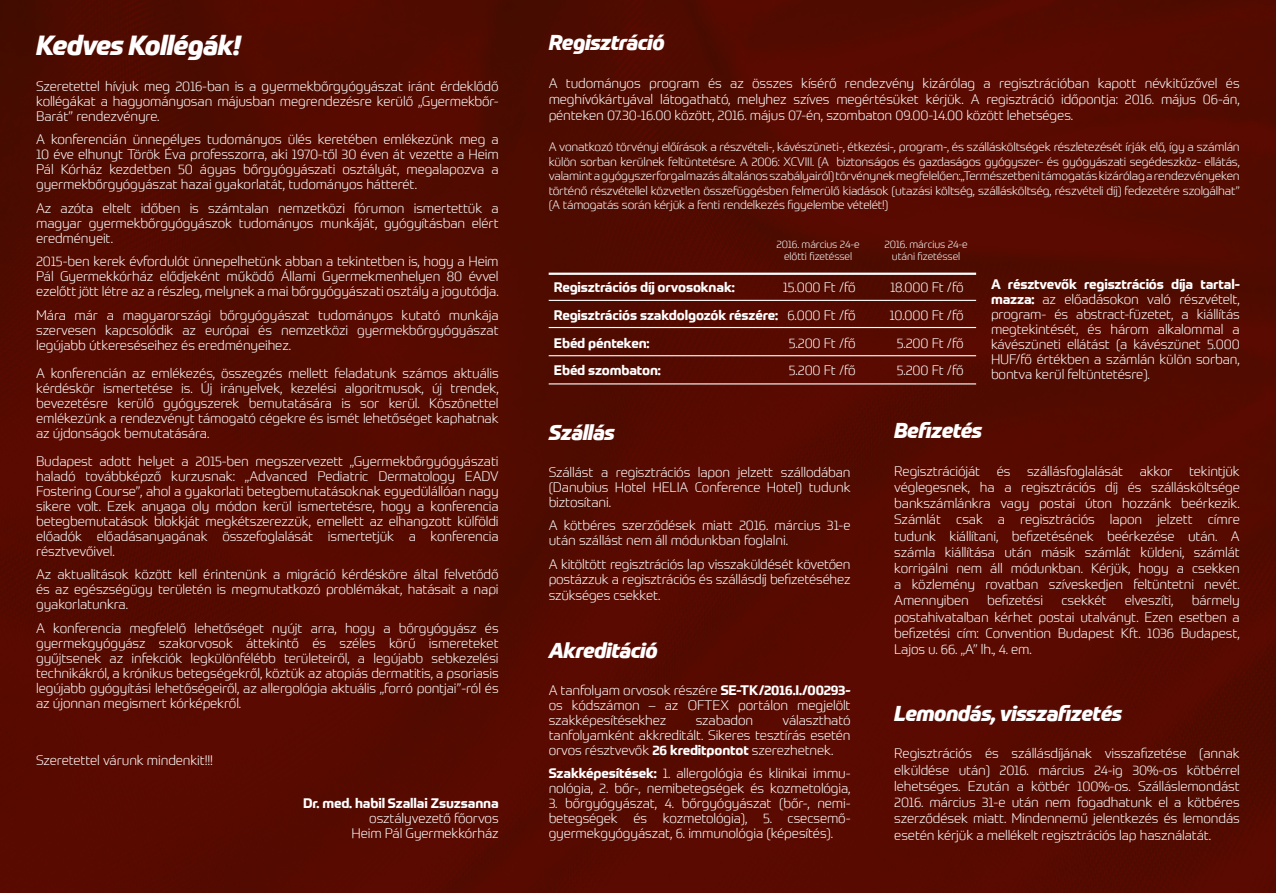
<style>
.page{position:relative;width:1276px;height:893px;background:#560a00}
.page>*{position:absolute;margin:0;border:0;box-sizing:border-box;transform-origin:0 0}
.t1{font:italic 800 27px "Prometo";letter-spacing:-.025em;color:#fff}
.t2{font:italic 800 21px "Prometo";letter-spacing:-.025em;color:#fff}
.t3{font:300 13.5px/15px "Prometo";letter-spacing:-.01em;color:#fff;text-align:justify}
.t4{font:700 13.5px "Prometo";letter-spacing:-.01em;color:#fff}
.t5{font:300 12px/14.4px "Prometo";letter-spacing:-.015em;color:#fff;text-align:justify}
.t6{font:300 10.5px "Prometo";letter-spacing:-.01em;color:#fff}
.s1{font-weight:300}
.s2{font-weight:700}
</style>
<div class="page">
<hr style="left:549px;top:273px;width:427px;height:2px;background:#fff">
<hr style="left:549px;top:300px;width:427px;height:1px;background:#fff">
<hr style="left:549px;top:327px;width:427px;height:1px;background:#fff">
<hr style="left:549px;top:355px;width:427px;height:1px;background:#fff">
<hr style="left:549px;top:383px;width:427px;height:1px;background:#fff">
<h1 class="t1" style="left:36px;top:28px;width:206px">Kedves Kollégák!</h1>
<p class="t3" style="left:36px;top:79px;width:464px">Szeretettel hívjuk meg 2016-ban is a gyermekbőrgyógyászat iránt érdeklődő kollégákat a hagyományosan májusban megrendezésre kerülő „Gyermekbőr-Barát” rendezvényre.</p>
<p class="t3" style="left:36px;top:132px;width:464px">A konferencián ünnepélyes tudományos ülés keretében emlékezünk meg a 10 éve elhunyt Török Éva professzorra, aki 1970-től 30 éven át vezette a Heim Pál Kórház kezdetben 50 ágyas bőrgyógyászati osztályát, megalapozva a gyermekbőrgyógyászat hazai gyakorlatát, tudományos hátterét.</p>
<p class="t3" style="left:36px;top:201px;width:464px">Az azóta eltelt időben is számtalan nemzetközi fórumon ismertettük a magyar gyermekbőrgyógyászok tudományos munkáját, gyógyításban elért eredményeit.</p>
<p class="t3" style="left:36px;top:254px;width:464px">2015-ben kerek évfordulót ünnepelhetünk abban a tekintetben is, hogy a Heim Pál Gyermekkórház elődjeként működő Állami Gyermekmenhelyen 80 évvel ezelőtt jött létre az a részleg, melynek a mai bőrgyógyászati osztály a jogutódja.</p>
<p class="t3" style="left:36px;top:308px;width:464px">Mára már a magyarországi bőrgyógyászat tudományos kutató munkája szervesen kapcsolódik az európai és nemzetközi gyermekbőrgyógyászat legújabb útkereséseihez és eredményeihez.</p>
<p class="t3" style="left:36px;top:365px;width:464px">A konferencián az emlékezés, összegzés mellett feladatunk számos aktuális kérdéskör ismertetése is. Új irányelvek, kezelési algoritmusok, új trendek, bevezetésre kerülő gyógyszerek bemutatására is sor kerül. Köszönettel emlékezünk a rendezvényt támogató cégekre és ismét lehetőséget kaphatnak az újdonságok bemutatására.</p>
<p class="t3" style="left:36px;top:453px;width:464px">Budapest adott helyet a 2015-ben megszervezett „Gyermekbőrgyógyászati haladó továbbképző kurzusnak: „Advanced Pediatric Dermatology EADV Fostering Course”, ahol a gyakorlati betegbemutatásoknak egyedülállóan nagy sikere volt. Ezek anyaga oly módon kerül ismertetésre, hogy a konferencia betegbemutatások blokkját megkétszerezzük, emellett az elhangzott külföldi előadók előadásanyagának összefoglalását ismertetjük a konferencia résztvevőivel.</p>
<p class="t3" style="left:36px;top:567px;width:464px">Az aktualitások között kell érintenünk a migráció kérdésköre által felvetődő és az egészségügy területén is megmutatkozó problémákat, hatásait a napi gyakorlatunkra.</p>
<p class="t3" style="left:36px;top:620px;width:464px">A konferencia megfelelő lehetőséget nyújt arra, hogy a bőrgyógyász és gyermekgyógyász szakorvosok áttekintő és széles körű ismereteket gyűjtsenek az infekciók legkülönfélébb területeiről, a legújabb sebkezelési technikákról, a krónikus betegségekről, köztük az atopiás dermatitis, a psoriasis legújabb gyógyítási lehetőségeiről, az allergológia aktuális „forró pontjai”-ról és az újonnan megismert kórképekről.</p>
<p class="t3" style="left:36px;top:753px;width:178px">Szeretettel várunk mindenkit!!!</p>
<p class="t4" style="left:303px;top:794px;width:197px">Dr. med. habil Szallai Zsuzsanna</p>
<p class="t3" style="left:351px;top:810px;width:149px;text-align:right">osztályvezető főorvos<br>Heim Pál Gyermekkórház</p>
<h2 class="t2" style="left:549px;top:29px;width:118px">Regisztráció</h2>
<p class="t3" style="left:549px;top:75px;width:692px;line-height:16.2px">A tudományos program és az összes kísérő rendezvény kizárólag a regisztrációban kapott névkitűzővel és meghívókártyával látogatható, melyhez szíves megértésüket kérjük. A regisztráció időpontja: 2016. május 06-án, pénteken 07.30-16.00 között, 2016. május 07-én, szombaton 09.00-14.00 között lehetséges.</p>
<p class="t5" style="left:549px;top:140px;width:692px">A vonatkozó törvényi előírások a részvételi-, kávészüneti-, étkezési-, program-, és szállásköltségek részletezését írják elő, így a számlán külön sorban kerülnek feltüntetésre. A 2006: XCVIII. (A biztonságos és gazdaságos gyógyszer- és gyógyászati segédeszköz- ellátás, valamint a gyógyszerforgalmazás általános szabályairól) törvénynek megfelelően:„Természetbeni támogatás kizárólag a rendezvényeken történő részvétellel közvetlen összefüggésben felmerülő kiadások (utazási költség, szállásköltség, részvételi díj) fedezetére szolgálhat” (A támogatás során kérjük a fenti rendelkezés figyelembe vételét!)</p>
<p class="t6" style="left:776px;top:238px;width:85px">2016. március 24-e</p>
<p class="t6" style="left:884px;top:238px;width:85px">2016. március 24-e</p>
<p class="t6" style="left:784px;top:250px;width:70px">előtti fizetéssel</p>
<p class="t6" style="left:892px;top:250px;width:70px">utáni fizetéssel</p>
<p class="t4" style="left:554px;top:279px;width:182px">Regisztrációs díj orvosoknak:</p>
<p class="t3" style="left:783px;top:280px;width:74px">15.000 Ft /fő</p>
<p class="t3" style="left:890px;top:280px;width:75px">18.000 Ft /fő</p>
<p class="t4" style="left:554px;top:307px;width:303px">Regisztrációs szakdolgozók részére: <span class="s1">6.000 Ft /fő</span></p>
<p class="t3" style="left:889px;top:308px;width:76px">10.000 Ft /fő</p>
<p class="t4" style="left:554px;top:334px;width:97px">Ebéd pénteken:</p>
<p class="t3" style="left:789px;top:335px;width:68px">5.200 Ft /fő</p>
<p class="t3" style="left:897px;top:335px;width:68px">5.200 Ft /fő</p>
<p class="t4" style="left:554px;top:362px;width:108px">Ebéd szombaton:</p>
<p class="t3" style="left:789px;top:363px;width:68px">5.200 Ft /fő</p>
<p class="t3" style="left:897px;top:363px;width:68px">5.200 Ft /fő</p>
<p class="t3" style="left:991px;top:277px;width:250px"><span class="s2">A résztvevők regisztrációs díja tartal&shy;mazza:</span> az előadásokon való részvételt, program- és abstract-füzetet, a kiállítás megtekintését, és három alkalommal a kávészüneti ellátást (a kávészünet 5.000<br>HUF/fő értékben a számlán külön sorban, bontva kerül feltüntetésre).</p>
<h2 class="t2" style="left:549px;top:420px;width:68px">Szállás</h2>
<p class="t3" style="left:549px;top:464px;width:303px">Szállást a regisztrációs lapon jelzett szállodában (Danubius Hotel HELIA Conference Hotel) tudunk biztosítani.</p>
<p class="t3" style="left:549px;top:518px;width:303px">A kötbéres szerződések miatt 2016. március 31-e után szállást nem áll módunkban foglalni.</p>
<p class="t3" style="left:549px;top:556px;width:303px;line-height:15.6px">A kitöltött regisztrációs lap visszaküldését követően postázzuk a regisztrációs és szállásdíj befizetéséhez szükséges csekket.</p>
<h2 class="t2" style="left:549px;top:638px;width:111px">Akreditáció</h2>
<p class="t3" style="left:549px;top:682px;width:303px">A tanfolyam orvosok részére <span class="s2">SE-TK/2016.I./00293- </span>os kódszámon – az OFTEX portálon megjelölt szakképesítésekhez</p>
<p class="t3" style="left:549px;top:712px;width:303px;text-indent:234px">választható tanfolyamként akkreditált. Sikeres tesztírás esetén orvos résztvevők <span class="s2">26 kreditpontot</span> szerezhetnek.</p>
<p class="t3" style="left:549px;top:766px;width:303px"><span class="s2">Szakképesítések:</span> 1. allergológia és klinikai immu&shy;nológia, 2. bőr-, nemibetegségek és kozmetológia,</p>
<p class="t3" style="left:549px;top:796px;width:303px">3. bőrgyógyászat, 4. bőrgyógyászat (bőr-, nemi&shy;betegségek és kozmetológia), 5. csecsemő&shy;gyermekgyógyászat, 6. immunológia (képesítés).</p>
<p class="t3" style="left:695px;top:712px;width:59px">szabadon</p>
<h2 class="t2" style="left:894px;top:418px;width:90px">Befizetés</h2>
<p class="t3" style="left:894px;top:463px;width:347px;line-height:16.2px">Regisztrációját és szállásfoglalását akkor tekintjük véglegesnek, ha a regisztrációs díj és szállásköltsége bankszámlánkra vagy postai úton hozzánk beérkezik.<br>Számlát csak a regisztrációs lapon jelzett címre tudunk kiállítani, befizetésének beérkezése után. A számla kiállítása után másik számlát küldeni, számlát korrigálni nem áll módunkban. Kérjük, hogy a csekken a közlemény rovatban szíveskedjen feltüntetni nevét.<br>Amennyiben</p>
<p class="t3" style="left:987px;top:593px;width:57px">befizetési</p>
<p class="t3" style="left:1061px;top:593px;width:47px">csekkét</p>
<p class="t3" style="left:1124px;top:593px;width:50px">elveszíti,</p>
<p class="t3" style="left:894px;top:592px;width:347px;line-height:16.2px;text-indent:297px">bármely postahivatalban kérhet postai utalványt. Ezen esetben a befizetési cím: Convention Budapest Kft. 1036 Budapest, Lajos u. 66. „A” lh., 4. em.</p>
<h2 class="t2" style="left:894px;top:700px;width:229px">Lemondás, visszafizetés</h2>
<p class="t3" style="left:894px;top:745px;width:347px;line-height:16.2px">Regisztrációs és szállásdíjának visszafizetése (annak elküldése után) 2016. március 24-ig 30%-os kötbérrel lehetséges. Ezután a kötbér 100%-os. Szálláslemondást 2016. március 31-e után nem fogadhatunk el a kötbéres szerződések miatt. Mindennemű jelentkezés és lemondás esetén kérjük a mellékelt regisztrációs lap használatát.</p>
</div>
